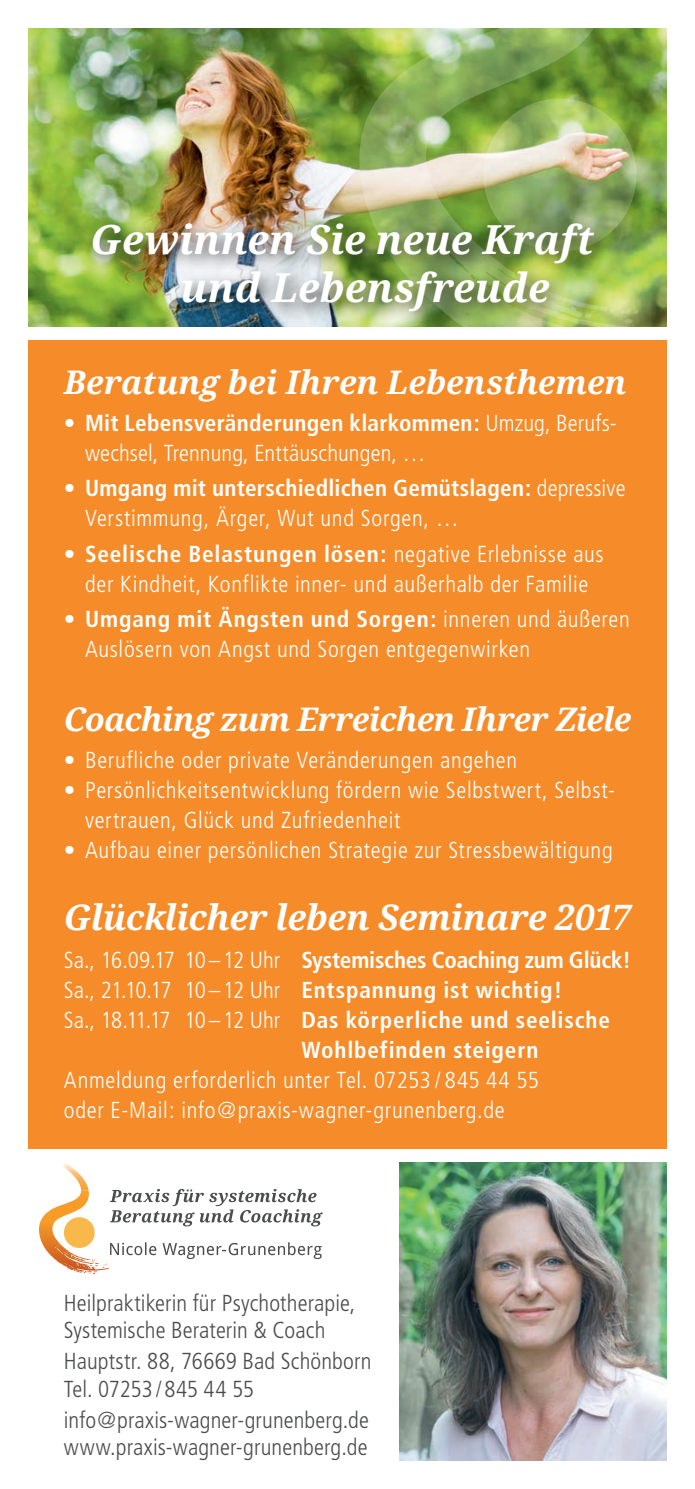
<style>
.page{position:relative;width:695px;height:1489px;background:#fff}
.page>*{position:absolute;margin:0;border:0;box-sizing:border-box;transform-origin:0 0}
.t1{font:italic 700 40px/48px "Droid Serif";letter-spacing:.005em;color:#fff}
.t2{font:italic 700 35px "Droid Serif";letter-spacing:-.01em;color:#fff}
.t3{font:italic 700 32.5px "Droid Serif";letter-spacing:-.01em;color:#fff}
.t4{font:300 condensed 23px/30px "Frutiger";letter-spacing:.03em;color:#fff}
.t5{font:300 condensed 23px/27.5px "Frutiger";letter-spacing:.005em;color:#4b4c4d}
.t6{font:700 condensed 23px "Frutiger";letter-spacing:.035em;color:#fff}
.t7{font:300 condensed 23px/30px "Frutiger";letter-spacing:.005em;color:#fff}
.t8{font:700 condensed 23px "Frutiger";letter-spacing:-.01em;color:#fff}
.s1{font-weight:700}
.s2{font-weight:300}
</style>
<div class="page">
<img style="left:400px;top:1162px;width:266px;height:298px">
<img style="left:28px;top:28px;width:331px;height:298px">
<img style="left:359px;top:28px;width:308px;height:341px">
<div style="left:82px;top:215px;width:531px;height:116px;background:#231f20;opacity:.75"></div>
<div style="left:28px;top:340px;width:638px;height:808px;background:#f68b29"></div>
<div style="left:64px;top:1217px;width:31px;height:30px;background:#f9b84b;border-radius:50%"></div>
<img style="left:39px;top:1190px;width:50px;height:79px">
<img style="left:63px;top:1163px;width:26px;height:27px">
<svg style="left:110px;top:1189px;width:212px;height:37px"></svg>
<svg style="left:72px;top:1242px;width:250px;height:31px"></svg>
<h1 class="t1" style="left:180px;top:216px;width:415px;text-indent:-90px">Gewinnen Sie neue Kraft und Lebensfreude</h1>
<h3 class="t3" style="left:64px;top:363px;width:564px">Beratung bei Ihren Lebensthemen</h3>
<p class="t7" style="left:85px;top:408px;width:533px;text-indent:-21px"><span class="s1">• Mit Lebensveränderungen klarkommen:</span> Umzug, Berufs&shy;wechsel, Trennung, Enttäuschungen, …</p>
<p class="t4" style="left:85px;top:473px;width:542px;text-indent:-21px"><span class="s1">• Umgang mit unterschiedlichen Gemütslagen:</span> depressive<br>Verstimmung, Ärger, Wut und Sorgen, …</p>
<p class="t4" style="left:64px;top:539px;width:541px;text-align:center"><span class="s1">• Seelische Belastungen lösen:</span> negative Erlebnisse aus der Kindheit, Konflikte inner- und außerhalb der Familie</p>
<p class="t4" style="left:85px;top:604px;width:546px;text-indent:-21px"><span class="s1">• Umgang mit Ängsten und Sorgen:</span> inneren und äußeren<br>Auslösern von Angst und Sorgen entgegenwirken</p>
<h3 class="t3" style="left:64px;top:701px;width:568px">Coaching zum Erreichen Ihrer Ziele</h3>
<p class="t4" style="left:64px;top:745px;width:455px">• Berufliche oder private Veränderungen angehen</p>
<p class="t4" style="left:85px;top:775px;width:531px;text-indent:-21px">• Persönlichkeitsentwicklung fördern wie Selbstwert, Selbst&shy;vertrauen, Glück und Zufriedenheit</p>
<p class="t4" style="left:64px;top:835px;width:550px">• Aufbau einer persönlichen Strategie zur Stressbewältigung</p>
<h2 class="t2" style="left:64px;top:897px;width:568px">Glücklicher leben Seminare 2017</h2>
<p class="t8" style="left:64px;top:945px;width:568px"><span class="s2">Sa., 16.09.17 10 –12 Uhr</span> Systemisches Coaching zum Glück!</p>
<p class="t6" style="left:64px;top:975px;width:500px"><span class="s2">Sa., 21.10.17 10–12 Uhr</span> Entspannung ist wichtig!</p>
<p class="t6" style="left:64px;top:1005px;width:547px"><span class="s2">Sa., 18.11.17 10–12 Uhr</span> Das körperliche und seelische</p>
<p class="t6" style="left:301px;top:1035px;width:238px">Wohlbefinden steigern</p>
<p class="t4" style="left:64px;top:1064px;width:476px">Anmeldung erforderlich unter Tel. 07253 / 845 44 55 oder E-Mail: info@praxis-wagner-grunenberg.de</p>
<p class="t5" style="left:64px;top:1288px;width:293px">Heilpraktikerin für Psychotherapie,<br>Systemische Beraterin &amp; Coach</p>
<p class="t5" style="left:64px;top:1347px;width:309px">Hauptstr. 88, 76669 Bad Schönborn<br>Tel. 07253 / 845 44 55</p>
<p class="t5" style="left:64px;top:1406px;width:307px">info@praxis-wagner-grunenberg.de www.praxis-wagner-grunenberg.de</p>
</div>
